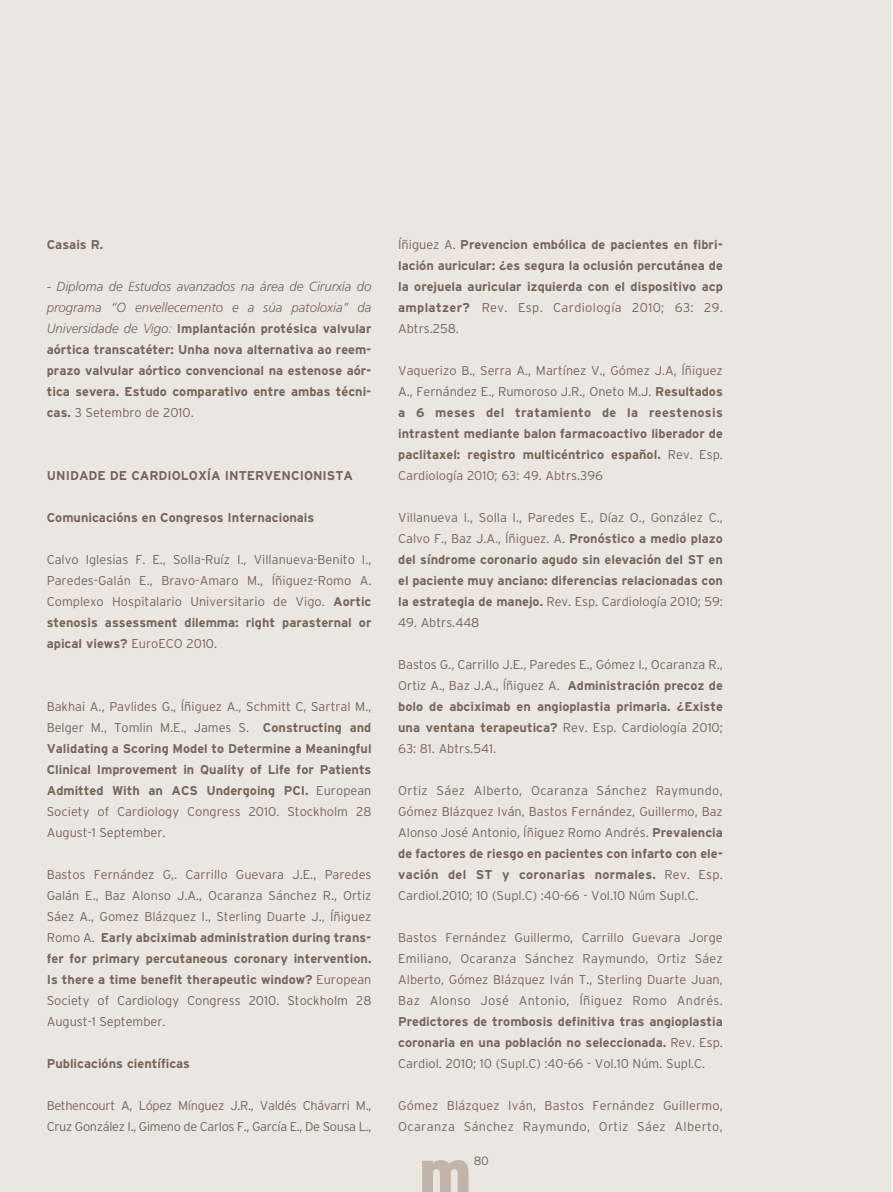
<style>
.page{position:relative;width:893px;height:1192px;background:#fff}
.page>*{position:absolute;margin:0;border:0;box-sizing:border-box;transform-origin:0 0}
.t1{font:900 60px "Interstate Adobe";color:#c0b5a8}
.t2{font:italic 300 13.2px/21px "Frutiger";color:#76645c}
.t3{font:300 12.75px/21px "Interstate Adobe";color:#76645c;text-align:justify}
.t4{font:700 12.75px/21px "Interstate Adobe";color:#76645c;text-align:justify}
.t5{font:300 12.75px/21px "Interstate Adobe";letter-spacing:-.025em;color:#76645c}
.t6{font:300 12px "Interstate Adobe";color:#76645c}
.s1{font-family:"Frutiger";font-weight:300;font-style:italic;font-size:13.2px}
.s2{font-weight:300}
.s3{font-weight:700}
</style>
<div class="page">
<hr style="left:892px;top:0;width:1px;height:1192px;background:#eae6e2">
<div style="left:0;top:0;width:892px;height:1192px;background:#eae6e2"></div>
<p class="t4" style="left:47px;top:235px;width:58px">Casais R.</p>
<p class="t2" style="left:47px;top:277px;width:326px">- Diploma de Estudos avanzados na área de Cirurxía do programa “O envellecemento e a súa patoloxia” da</p>
<p class="t4" style="left:47px;top:319px;width:326px"><span class="s1">Universidade de Vigo:</span> Implantación protésica valvular aórtica transcatéter: Unha nova alternativa ao reem&shy;prazo valvular aórtico convencional na estenose aór&shy;tica severa. Estudo comparativo entre ambas técni&shy;cas. <span class="s2">3 Setembro de 2010.</span></p>
<p class="t4" style="left:47px;top:466px;width:308px">UNIDADE DE CARDIOLOXÍA INTERVENCIONISTA</p>
<p class="t4" style="left:47px;top:508px;width:269px">Comunicacións en Congresos Internacionais</p>
<p class="t3" style="left:47px;top:550px;width:326px">Calvo Iglesias F. E., Solla-Ruíz I., Villanueva-Benito I., Paredes-Galán E., Bravo-Amaro M., Íñiguez-Romo A.<br>Complexo Hospitalario Universitario de Vigo. <span class="s3">Aortic stenosis assessment dilemma: right parasternal or apical views?</span> EuroECO 2010.</p>
<p class="t3" style="left:47px;top:697px;width:326px">Bakhai A., Pavlides G., Íñiguez A., Schmitt C, Sartral M., Belger M., Tomlin M.E., James S. <span class="s3">Constructing and Validating a Scoring Model to Determine a Meaningful Clinical Improvement in Quality of Life for Patients Admitted With an ACS Undergoing PCI.</span> European Society of Cardiology Congress 2010. Stockholm 28<br>August-1 September.</p>
<p class="t3" style="left:47px;top:865px;width:326px">Bastos Fernández G,. Carrillo Guevara J.E., Paredes Galán E., Baz Alonso J.A., Ocaranza Sánchez R., Ortiz Sáez A., Gomez Blázquez I., Sterling Duarte J., Íñiguez Romo A. <span class="s3">Early abciximab administration during trans&shy;fer for primary percutaneous coronary intervention.<br>Is there a time benefit therapeutic window?</span> European Society of Cardiology Congress 2010. Stockholm 28<br>August-1 September.</p>
<p class="t4" style="left:47px;top:1054px;width:145px">Publicacións científicas</p>
<p class="t5" style="left:47px;top:1096px;width:326px">Bethencourt A, López Mínguez J.R., Valdés Chávarri M.,<br>Cruz González I., Gimeno de Carlos F., García E., De Sousa L.,</p>
<p class="t4" style="left:398px;top:235px;width:326px"><span class="s2">Íñiguez A.</span> Prevencion embólica de pacientes en fibri&shy;lación auricular: ¿es segura la oclusión percutánea de la orejuela auricular izquierda con el dispositivo acp amplatzer? <span class="s2">Rev. Esp. Cardiología 2010; 63: 29.<br>Abtrs.258.</span></p>
<p class="t4" style="left:398px;top:361px;width:326px"><span class="s2">Vaquerizo B., Serra A., Martínez V., Gómez J.A, Íñiguez A., Fernández E., Rumoroso J.R., Oneto M.J.</span> Resultados a 6 meses del tratamiento de la reestenosis intrastent mediante balon farmacoactivo liberador de paclitaxel: registro multicéntrico español. <span class="s2">Rev. Esp.<br>Cardiología 2010; 63: 49. Abtrs.396</span></p>
<p class="t4" style="left:398px;top:508px;width:326px"><span class="s2">Villanueva I., Solla I., Paredes E., Díaz O., González C., Calvo F., Baz J.A., Íñiguez. A.</span> Pronóstico a medio plazo del síndrome coronario agudo sin elevación del ST en el paciente muy anciano: diferencias relacionadas con la estrategia de manejo. <span class="s2">Rev. Esp. Cardiología 2010; 59:</span></p>
<p class="t3" style="left:398px;top:613px;width:83px">49. Abtrs.448</p>
<p class="t3" style="left:398px;top:655px;width:326px">Bastos G., Carrillo J.E., Paredes E., Gómez I., Ocaranza R., Ortiz A., Baz J.A., Íñiguez A. <span class="s3">Administración precoz de bolo de abciximab en angioplastia primaria. ¿Existe una ventana terapeutica?</span> Rev. Esp. Cardiología 2010; 63: 81. Abtrs.541.</p>
<p class="t3" style="left:398px;top:781px;width:326px">Ortiz Sáez Alberto, Ocaranza Sánchez Raymundo, Gómez Blázquez Iván, Bastos Fernández, Guillermo, Baz Alonso José Antonio, Íñiguez Romo Andrés. <span class="s3">Prevalencia de factores de riesgo en pacientes con infarto con ele&shy;vación del ST y coronarias normales.</span> Rev. Esp.<br>Cardiol.2010; 10 (Supl.C) :40-66 - Vol.10 Núm Supl.C.</p>
<p class="t3" style="left:398px;top:928px;width:326px">Bastos Fernández Guillermo, Carrillo Guevara Jorge Emiliano, Ocaranza Sánchez Raymundo, Ortiz Sáez Alberto, Gómez Blázquez Iván T., Sterling Duarte Juan, Baz Alonso José Antonio, Íñiguez Romo Andrés.</p>
<p class="t4" style="left:398px;top:1012px;width:326px">Predictores de trombosis definitiva tras angioplastia coronaria en una población no seleccionada. <span class="s2">Rev. Esp.<br>Cardiol. 2010; 10 (Supl.C) :40-66 - Vol.10 Núm. Supl.C.</span></p>
<p class="t3" style="left:398px;top:1096px;width:326px">Gómez Blázquez Iván, Bastos Fernández Guillermo,<br>Ocaranza Sánchez Raymundo, Ortiz Sáez Alberto,</p>
<h1 class="t1" style="left:419px;top:1148px;width:54px">m</h1>
<p class="t6" style="left:474px;top:1156px;width:17px">80</p>
</div>
